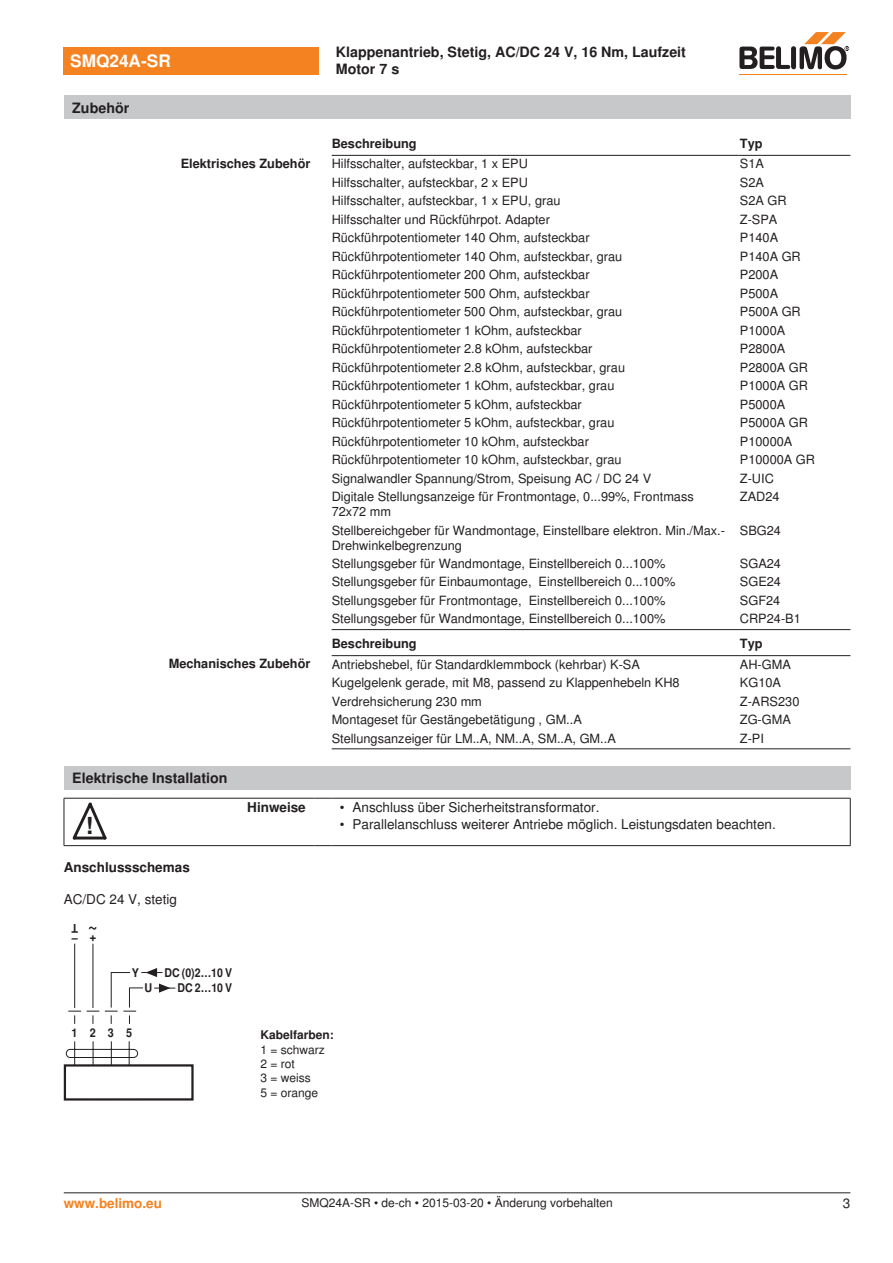
<style>
.page{position:relative;width:893px;height:1263px;background:#fff}
.page>*{position:absolute;margin:0;border:0;box-sizing:border-box;transform-origin:0 0}
.t1{font:700 23.55px "Nimbus Sans BEL";color:#231f20}
.t2{font:700 18px "Nimbus Sans BEL";color:#231f20;scale:.9 1}
.t3{font:700 17.25px "Nimbus Sans BEL";color:#fff}
.t4{font:700 14.25px/17.1px "Nimbus Sans BEL";color:#231f20}
.t5{font:13.5px "Nimbus Sans BEL";color:#231f20}
.t6{font:700 13.5px "Nimbus Sans BEL";color:#231f20}
.t7{font:700 13.5px "Nimbus Sans BEL";color:#f58220}
.t8{font:12.75px/15.3px "Nimbus Sans BEL";color:#231f20}
.t9{font:700 12.75px "Nimbus Sans BEL";color:#231f20}
.t10{font:12px/14.4px "Nimbus Sans BEL";color:#231f20}
.t11{font:700 12px/15.5px "Nimbus Sans BEL";color:#231f20;text-align:right;scale:.88 1}
.t12{font:700 12px "Nimbus Sans BEL";color:#231f20}
.t13{font:700 12px "Nimbus Sans BEL";color:#231f20;scale:.9 1}
</style>
<div class="page">
<hr style="left:332px;top:155px;width:408px;height:1px;background:#231f20">
<hr style="left:740px;top:155px;width:110px;height:1px;background:#231f20">
<hr style="left:332px;top:629px;width:408px;height:1px;background:#231f20">
<hr style="left:740px;top:629px;width:110px;height:1px;background:#231f20">
<hr style="left:332px;top:655px;width:408px;height:1px;background:#231f20">
<hr style="left:740px;top:655px;width:110px;height:1px;background:#231f20">
<hr style="left:332px;top:748px;width:408px;height:1px;background:#231f20">
<hr style="left:740px;top:748px;width:110px;height:1px;background:#231f20">
<div style="left:64px;top:766px;width:786px;height:23px;background:#c7c8ca"></div>
<hr style="left:64px;top:798px;width:1px;height:47px;background:#231f20">
<hr style="left:850px;top:798px;width:1px;height:47px;background:#231f20">
<hr style="left:64px;top:798px;width:51px;height:1px;background:#231f20">
<hr style="left:115px;top:798px;width:199px;height:1px;background:#231f20">
<svg style="left:314px;top:798px;width:17px;height:1px"></svg>
<hr style="left:331px;top:798px;width:519px;height:1px;background:#231f20">
<hr style="left:64px;top:845px;width:51px;height:1px;background:#231f20">
<hr style="left:115px;top:845px;width:199px;height:1px;background:#231f20">
<svg style="left:314px;top:845px;width:17px;height:1px"></svg>
<hr style="left:331px;top:845px;width:519px;height:1px;background:#231f20">
<svg style="left:73px;top:803px;width:34px;height:37px"></svg>
<div style="left:64px;top:1064px;width:130px;height:36px;border:2px solid #231f20"></div>
<svg style="left:66px;top:943px;width:109px;height:123px"></svg>
<div style="left:64px;top:47px;width:255px;height:27px;background:#f58220"></div>
<hr style="left:739px;top:74px;width:107px;height:1px;background:#f58220">
<svg style="left:739px;top:32px;width:110px;height:38px"></svg>
<div style="left:64px;top:96px;width:786px;height:23px;background:#c7c8ca"></div>
<hr style="left:64px;top:1192px;width:786px;height:1px;background:#231f20">
<h3 class="t3" style="left:70px;top:51px;width:102px">SMQ24A-SR</h3>
<p class="t4" style="left:336px;top:44px;width:351px">Klappenantrieb, Stetig, AC/DC 24 V, 16 Nm, Laufzeit<br>Motor 7 s</p>
<p class="t4" style="left:72px;top:100px;width:58px">Zubehör</p>
<p class="t9" style="left:332px;top:135px;width:87px">Beschreibung</p>
<p class="t9" style="left:740px;top:135px;width:24px">Typ</p>
<p class="t9" style="left:181px;top:156px;width:131px">Elektrisches Zubehör</p>
<p class="t8" style="left:332px;top:157px;width:198px">Hilfsschalter, aufsteckbar, 1 x EPU</p>
<p class="t8" style="left:740px;top:157px;width:26px">S1A</p>
<p class="t8" style="left:332px;top:175px;width:198px">Hilfsschalter, aufsteckbar, 2 x EPU</p>
<p class="t8" style="left:740px;top:175px;width:26px">S2A</p>
<p class="t8" style="left:332px;top:194px;width:230px">Hilfsschalter, aufsteckbar, 1 x EPU, grau</p>
<p class="t8" style="left:740px;top:194px;width:48px">S2A GR</p>
<p class="t8" style="left:332px;top:212px;width:220px">Hilfsschalter und Rückführpot. Adapter</p>
<p class="t8" style="left:740px;top:212px;width:39px">Z-SPA</p>
<p class="t8" style="left:332px;top:231px;width:259px">Rückführpotentiometer 140 Ohm, aufsteckbar</p>
<p class="t8" style="left:740px;top:231px;width:40px">P140A</p>
<p class="t8" style="left:332px;top:249px;width:292px">Rückführpotentiometer 140 Ohm, aufsteckbar, grau</p>
<p class="t8" style="left:740px;top:249px;width:62px">P140A GR</p>
<p class="t8" style="left:332px;top:267px;width:259px">Rückführpotentiometer 200 Ohm, aufsteckbar</p>
<p class="t8" style="left:740px;top:267px;width:40px">P200A</p>
<p class="t8" style="left:332px;top:286px;width:259px">Rückführpotentiometer 500 Ohm, aufsteckbar</p>
<p class="t8" style="left:740px;top:286px;width:40px">P500A</p>
<p class="t8" style="left:332px;top:304px;width:292px">Rückführpotentiometer 500 Ohm, aufsteckbar, grau</p>
<p class="t8" style="left:740px;top:304px;width:62px">P500A GR</p>
<p class="t8" style="left:332px;top:323px;width:252px">Rückführpotentiometer 1 kOhm, aufsteckbar</p>
<p class="t8" style="left:740px;top:323px;width:47px">P1000A</p>
<p class="t8" style="left:332px;top:341px;width:262px">Rückführpotentiometer 2.8 kOhm, aufsteckbar</p>
<p class="t8" style="left:740px;top:341px;width:47px">P2800A</p>
<p class="t8" style="left:332px;top:360px;width:295px">Rückführpotentiometer 2.8 kOhm, aufsteckbar, grau</p>
<p class="t8" style="left:740px;top:360px;width:70px">P2800A GR</p>
<p class="t8" style="left:332px;top:378px;width:284px">Rückführpotentiometer 1 kOhm, aufsteckbar, grau</p>
<p class="t8" style="left:740px;top:378px;width:70px">P1000A GR</p>
<p class="t8" style="left:332px;top:397px;width:252px">Rückführpotentiometer 5 kOhm, aufsteckbar</p>
<p class="t8" style="left:740px;top:397px;width:47px">P5000A</p>
<p class="t8" style="left:332px;top:415px;width:284px">Rückführpotentiometer 5 kOhm, aufsteckbar, grau</p>
<p class="t8" style="left:740px;top:415px;width:70px">P5000A GR</p>
<p class="t8" style="left:332px;top:434px;width:259px">Rückführpotentiometer 10 kOhm, aufsteckbar</p>
<p class="t8" style="left:740px;top:434px;width:54px">P10000A</p>
<p class="t8" style="left:332px;top:452px;width:291px">Rückführpotentiometer 10 kOhm, aufsteckbar, grau</p>
<p class="t8" style="left:740px;top:452px;width:77px">P10000A GR</p>
<p class="t8" style="left:332px;top:471px;width:321px">Signalwandler Spannung/Strom, Speisung AC / DC 24 V</p>
<p class="t8" style="left:740px;top:471px;width:35px">Z-UIC</p>
<p class="t8" style="left:332px;top:489px;width:364px">Digitale Stellungsanzeige für Frontmontage, 0...99%, Frontmass<br>72x72 mm</p>
<p class="t8" style="left:740px;top:489px;width:41px">ZAD24</p>
<p class="t8" style="left:332px;top:523px;width:395px">Stellbereichgeber für Wandmontage, Einstellbare elektron. Min./Max.-<br>Drehwinkelbegrenzung</p>
<p class="t8" style="left:740px;top:523px;width:43px">SBG24</p>
<p class="t8" style="left:332px;top:556px;width:335px">Stellungsgeber für Wandmontage, Einstellbereich 0...100%</p>
<p class="t8" style="left:740px;top:556px;width:43px">SGA24</p>
<p class="t8" style="left:332px;top:575px;width:345px">Stellungsgeber für Einbaumontage, Einstellbereich 0...100%</p>
<p class="t8" style="left:740px;top:575px;width:43px">SGE24</p>
<p class="t8" style="left:332px;top:593px;width:335px">Stellungsgeber für Frontmontage, Einstellbereich 0...100%</p>
<p class="t8" style="left:740px;top:593px;width:42px">SGF24</p>
<p class="t8" style="left:332px;top:612px;width:335px">Stellungsgeber für Wandmontage, Einstellbereich 0...100%</p>
<p class="t8" style="left:740px;top:612px;width:62px">CRP24-B1</p>
<p class="t9" style="left:332px;top:636px;width:87px">Beschreibung</p>
<p class="t9" style="left:740px;top:636px;width:24px">Typ</p>
<p class="t9" style="left:169px;top:656px;width:143px">Mechanisches Zubehör</p>
<p class="t8" style="left:332px;top:657px;width:310px">Antriebshebel, für Standardklemmbock (kehrbar) K-SA</p>
<p class="t8" style="left:740px;top:657px;width:53px">AH-GMA</p>
<p class="t8" style="left:332px;top:675px;width:349px">Kugelgelenk gerade, mit M8, passend zu Klappenhebeln KH8</p>
<p class="t8" style="left:740px;top:675px;width:43px">KG10A</p>
<p class="t8" style="left:332px;top:694px;width:152px">Verdrehsicherung 230 mm</p>
<p class="t8" style="left:740px;top:694px;width:61px">Z-ARS230</p>
<p class="t8" style="left:332px;top:712px;width:252px">Montageset für Gestängebetätigung , GM..A</p>
<p class="t8" style="left:740px;top:712px;width:53px">ZG-GMA</p>
<p class="t8" style="left:332px;top:731px;width:286px">Stellungsanzeiger für LM..A, NM..A, SM..A, GM..A</p>
<p class="t8" style="left:740px;top:731px;width:26px">Z-PI</p>
<p class="t4" style="left:72px;top:770px;width:157px">Elektrische Installation</p>
<h1 class="t1" style="left:86px;top:811px;width:9px">!</h1>
<p class="t6" style="left:247px;top:800px;width:60px">Hinweise</p>
<p class="t5" style="left:340px;top:800px;width:261px">• Anschluss über Sicherheitstransformator.</p>
<p class="t5" style="left:340px;top:816px;width:437px">• Parallelanschluss weiterer Antriebe möglich. Leistungsdaten beachten.</p>
<p class="t6" style="left:64px;top:860px;width:128px">Anschlussschemas</p>
<p class="t5" style="left:64px;top:891px;width:115px">AC/DC 24 V, stetig</p>
<p class="t13" style="left:78px;top:935px;width:9px;rotate:-180deg">T</p>
<h2 class="t2" style="left:98px;top:941px;width:12px;rotate:-180deg">~</h2>
<p class="t13" style="left:72px;top:930px;width:29px">– +</p>
<p class="t13" style="left:132px;top:965px;width:10px">Y</p>
<p class="t13" style="left:145px;top:981px;width:10px">U</p>
<p class="t11" style="left:164px;top:965px;width:79px">DC (0)2…10 V<br>DC 2…10 V</p>
<p class="t13" style="left:71px;top:1025px;width:69px">1235</p>
<p class="t12" style="left:260px;top:1028px;width:75px">Kabelfarben:</p>
<p class="t10" style="left:260px;top:1042px;width:66px">1 = schwarz<br>2 = rot<br>3 = weiss<br>5 = orange</p>
<p class="t7" style="left:64px;top:1195px;width:100px">www.belimo.eu</p>
<p class="t10" style="left:301px;top:1196px;width:313px">SMQ24A-SR • de-ch • 2015-03-20 • Änderung vorbehalten</p>
<p class="t5" style="left:843px;top:1195px;width:9px">3</p>
</div>
